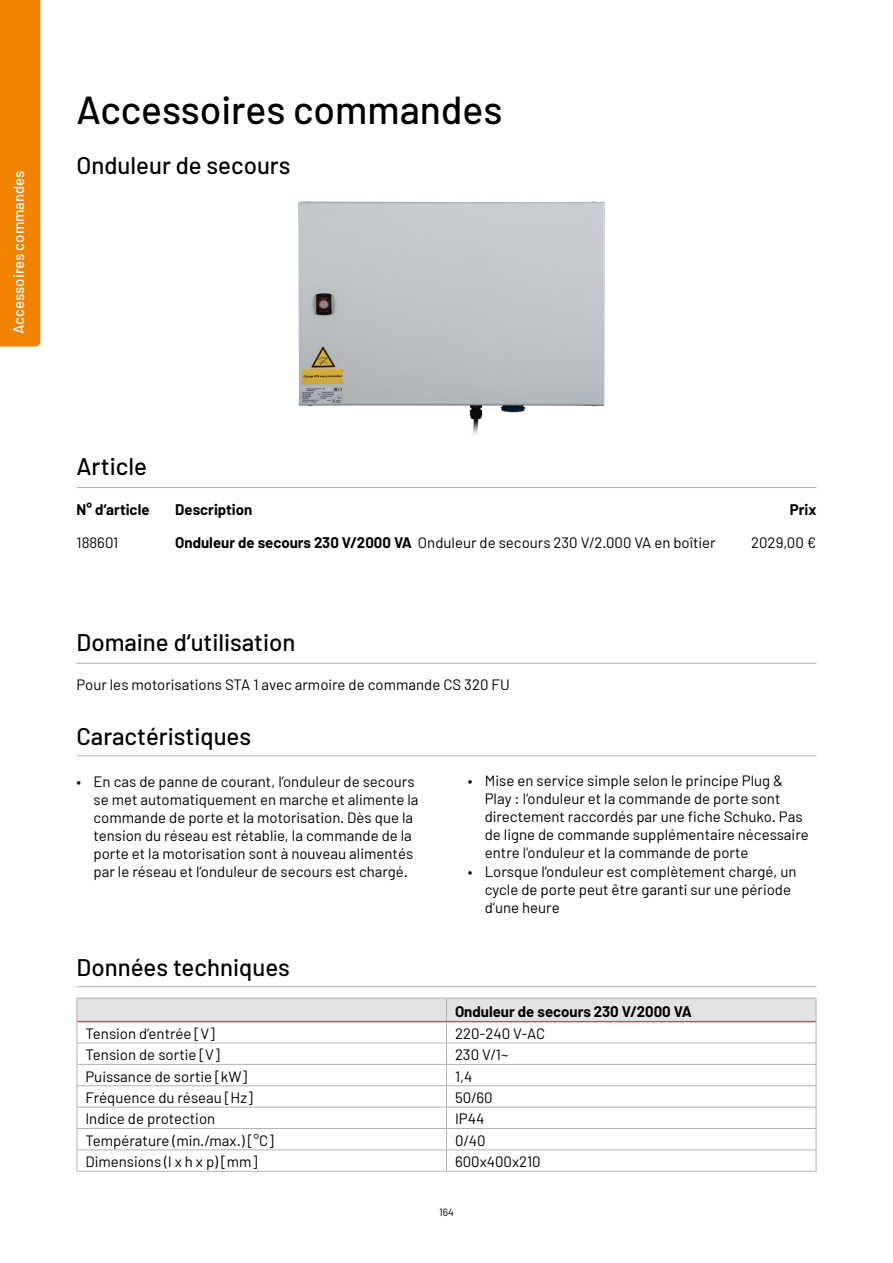
<style>
.page{position:relative;width:893px;height:1263px;background:#fff}
.page>*{position:absolute;margin:0;border:0;box-sizing:border-box;transform-origin:0 0}
.t1{font:500 39px "Barlow";color:#000}
.t2{font:500 24px "Barlow";color:#000}
.t3{font:15px/18px "Barlow";color:#000}
.t4{font:700 15px "Barlow";color:#000}
.t5{font:500 15px "Barlow";color:#fff}
.t6{font:10.5px "Barlow";color:#000}
.s1{font-weight:700}
</style>
<div class="page">
<img style="left:298px;top:201px;width:307px;height:234px">
<div style="left:0;top:0;width:40px;height:347px;background:#f08300"></div>
<hr style="left:77px;top:1171px;width:369px;height:1px;background:#b3b2b2">
<svg style="left:77px;top:998px;width:740px;height:173px"></svg>
<hr style="left:446px;top:1171px;width:370px;height:1px;background:#b3b2b2">
<hr style="left:77px;top:487px;width:739px;height:1px;background:#b3b2b2">
<hr style="left:77px;top:986px;width:739px;height:1px;background:#b3b2b2">
<hr style="left:77px;top:755px;width:739px;height:1px;background:#b3b2b2">
<hr style="left:77px;top:663px;width:739px;height:1px;background:#b3b2b2">
<p class="t5" style="left:10px;top:334px;width:165px;rotate:-90deg">Accessoires commandes</p>
<h1 class="t1" style="left:77px;top:86px;width:427px">Accessoires commandes</h1>
<h2 class="t2" style="left:77px;top:151px;width:215px">Onduleur de secours</h2>
<h2 class="t2" style="left:77px;top:452px;width:72px">Article</h2>
<p class="t4" style="left:77px;top:500px;width:75px">N° d‘article</p>
<p class="t4" style="left:175px;top:500px;width:79px">Description</p>
<p class="t4" style="left:790px;top:500px;width:28px">Prix</p>
<p class="t3" style="left:77px;top:533px;width:43px">188601</p>
<p class="t3" style="left:175px;top:533px;width:542px"><span class="s1">Onduleur de secours 230 V/2000 VA</span> Onduleur de secours 230 V/2.000 VA en boîtier</p>
<p class="t3" style="left:751px;top:533px;width:67px">2029,00 €</p>
<h2 class="t2" style="left:77px;top:628px;width:220px">Domaine d‘utilisation</h2>
<p class="t3" style="left:77px;top:675px;width:435px">Pour les motorisations STA 1 avec armoire de commande CS 320 FU</p>
<h2 class="t2" style="left:77px;top:721px;width:176px">Caractéristiques</h2>
<p class="t3" style="left:94px;top:772px;width:327px;text-indent:-17px">• En cas de panne de courant, l‘onduleur de secours se met automatiquement en marche et alimente la commande de porte et la motorisation. Dès que la tension du réseau est rétablie, la commande de la porte et la motorisation sont à nouveau alimentés par le réseau et l‘onduleur de secours est chargé.</p>
<h2 class="t2" style="left:77px;top:952px;width:215px">Données techniques</h2>
<p class="t3" style="left:485px;top:771px;width:325px;text-indent:-17px">• Mise en service simple selon le principe Plug &amp; Play : l‘onduleur et la commande de porte sont directement raccordés par une fiche Schuko. Pas de ligne de commande supplémentaire nécessaire entre l‘onduleur et la commande de porte</p>
<p class="t3" style="left:485px;top:862px;width:313px;text-indent:-17px">• Lorsque l‘onduleur est complètement chargé, un cycle de porte peut être garanti sur une période d‘une heure</p>
<p class="t4" style="left:455px;top:1003px;width:238px">Onduleur de secours 230 V/2000 VA</p>
<p class="t3" style="left:85px;top:1024px;width:131px">Tension d‘entrée [V]</p>
<p class="t3" style="left:455px;top:1024px;width:92px">220-240 V-AC</p>
<p class="t3" style="left:85px;top:1045px;width:136px">Tension de sortie [V]</p>
<p class="t3" style="left:455px;top:1045px;width:55px">230 V/1~</p>
<p class="t3" style="left:85px;top:1067px;width:163px">Puissance de sortie [kW]</p>
<p class="t3" style="left:455px;top:1067px;width:19px">1,4</p>
<p class="t3" style="left:85px;top:1088px;width:169px">Fréquence du réseau [Hz]</p>
<p class="t3" style="left:455px;top:1088px;width:39px">50/60</p>
<p class="t3" style="left:85px;top:1109px;width:131px">Indice de protection</p>
<p class="t3" style="left:455px;top:1109px;width:31px">IP44</p>
<p class="t3" style="left:85px;top:1131px;width:190px">Température (min./max.) [°C]</p>
<p class="t3" style="left:455px;top:1131px;width:32px">0/40</p>
<p class="t3" style="left:85px;top:1152px;width:173px">Dimensions (l x h x p) [mm]</p>
<p class="t3" style="left:455px;top:1152px;width:87px">600x400x210</p>
<p class="t6" style="left:439px;top:1206px;width:16px">164</p>
</div>
